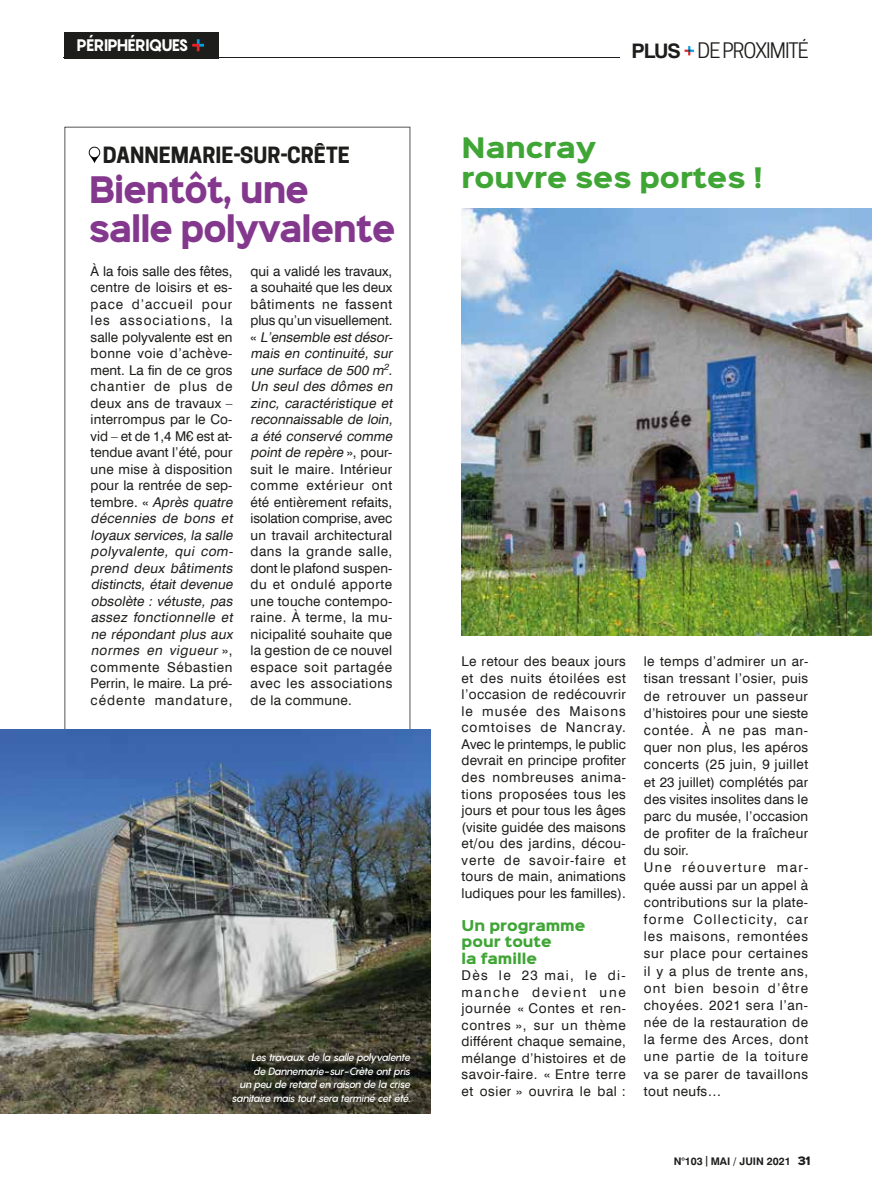
<style>
.page{position:relative;width:872px;height:1191px;background:#fff}
.page>*{position:absolute;margin:0;border:0;box-sizing:border-box;transform-origin:0 0}
.t1{font:900 33px/39.5px "Sinkin Sans 800";letter-spacing:-.03em;color:#84388d;scale:.9 1}
.t2{font:900 25.5px/30px "Sinkin Sans 800";color:#3fa535}
.t3{font:700 21px "Cooper Hewitt";color:#1d1d1b}
.t4{font:20.1px "Cooper Hewitt";letter-spacing:-.05em;color:#1d1d1b}
.t5{font:800 16.5px "Pangram";letter-spacing:-.055em;color:#fff;scale:.95 1}
.t6{font:13.5px/16.5px "Swiss 721 BT";letter-spacing:.03em;color:#1d1d1b}
.t7{font:900 13.5px/16.5px "Sinkin Sans 800";color:#3fa535}
.t8{font:italic 500 10.5px/13.5px "Pangram";color:#fff;text-align:right;scale:.95 1}
.t9{font:700 10.5px "Swiss 721 BT";color:#1d1d1b}
.s1{font-style:italic}
.s2{font-family:"Swiss 721 BT";font-weight:700}
.s3{font-family:"Sinkin Sans 800";font-weight:900}
</style>
<div class="page">
<svg style="left:684px;top:46px;width:10px;height:9px"></svg>
<hr style="left:64px;top:57px;width:556px;height:1px;background:#1d1d1b">
<div style="left:64px;top:32px;width:155px;height:26px;background:#1d1d1b"></div>
<svg style="left:192px;top:39px;width:12px;height:12px"></svg>
<svg style="left:65px;top:127px;width:345px;height:602px"></svg>
<svg style="left:89px;top:147px;width:11px;height:16px"></svg>
<div style="left:90px;top:148px;width:9px;height:9px;background:#fff;border-radius:50%"></div>
<img style="left:0;top:729px;width:431px;height:384px">
<img style="left:461px;top:208px;width:411px;height:428px">
<p class="t5" style="left:77px;top:34px;width:119px">PÉRIPHÉRIQUES</p>
<h3 class="t3" style="left:103px;top:143px;width:248px">DANNEMARIE-SUR-CRÊTE</h3>
<h1 class="t1" style="left:89px;top:171px;width:342px">Bientôt, une salle polyvalente</h1>
<p class="t6" style="left:91px;top:263px;width:146px">À la fois salle des fêtes, centre de loisirs et es&shy;pace d’accueil pour les associations, la salle polyvalente est en bonne voie d’achève&shy;ment. La fin de ce gros chantier de plus de deux ans de travaux – interrompus par le Co&shy;vid – et de 1,4 M€ est at&shy;tendue avant l’été, pour une mise à disposition pour la rentrée de sep&shy;t e m b r e . « <span class="s1">Après quatre décennies de bons et loyaux services, la salle polyvalente, qui com&shy;prend deux bâtiments distincts, était devenue obsolète : vétuste, pas assez fonctionnelle et ne répondant plus aux normes en vigueur</span> » , commente Sébastien<br>Perrin, le maire. La pré&shy;cédente mandature,</p>
<p class="t6" style="left:250px;top:263px;width:146px">qui a validé les travaux, a souhaité que les deux bâtiments ne fassent plus qu’un visuellement. « <span class="s1">L’ensemble estdésor&shy;mais en continuité, sur une surface de 500 m</span><sup>2</sup><span class="s1">.<br>Un seul des dômes en zinc, caractéristique et reconnaissable de loin, a été conservé comme point de repère</span> » , p o u r&shy;suit le maire. Intérieur comme extérieur ont été entièrement refaits, isolation comprise, avec un travail architectural dans la grande salle, dont le plafond suspen&shy;du et ondulé apporte une touche contempo&shy;raine. À terme, la mu&shy;nicipalité souhaite que la gestion de ce nouvel espace soit partagée avec les associations de la commune.</p>
<p class="t8" style="left:231px;top:1050px;width:192px">Les travaux de la salle polyvalente<br>de Dannemarie-sur-Crète ontpris<br>un peu de retard en raison de la crise sanitaire mais toutsera terminé cetété.</p>
<h3 class="t4" style="left:631px;top:39px;width:179px"><span class="s2">PLUS</span> DE PROXIMITÉ</h3>
<h2 class="t2" style="left:461px;top:134px;width:302px">Nancray<br>rouvre ses portes !</h2>
<p class="t6" style="left:461px;top:653px;width:166px;text-align:justify">Le retour des beaux jours et des nuits étoilées est l’occasion de redécouvrir le musée des Maisons comtoises de Nancray.<br>Avec le printemps, le public devrait en principe profiter des nombreuses anima&shy;tions proposées tous les jours et pour tous les âges (visite guidée des maisons et/ou des jardins, décou&shy;verte de savoir-faire et tours de main, animations ludiques pour les familles).</p>
<p class="t7" style="left:461px;top:917px;width:125px">Un programme pour toute<br>la famille</p>
<p class="t6" style="left:461px;top:967px;width:166px;text-align:justify">Dès le 23 mai, le di&shy;manche devient une journée « Contes et ren&shy;contres », sur un thème différent chaque semaine, mélange d’histoires et de savoir-faire. « Entre terre et osier » ouvrira le bal :</p>
<p class="t6" style="left:644px;top:653px;width:166px;line-height:17.1px">le temps d’admirer un ar&shy;tisan tressant l’osier, puis de retrouver un passeur d’histoires pour une sieste contée. À ne pas man&shy;quer non plus, les apéros concerts (25 juin, 9 juillet et 23 juillet) complétés par des visites insolites dans le parc du musée, l’occasion de profiter de la fraîcheur du soir.<br>Une réouverture mar&shy;quée aussi par un appel à contributions sur la plate&shy;forme Collecticity, car les maisons, remontées sur place pour certaines il y a plus de trente ans, ont bien besoin d’être choyées. 2021 sera l’an&shy;née de la restauration de la ferme des Arces, dont une partie de la toiture va se parer de tavaillons tout neufs…</p>
<p class="t9" style="left:673px;top:1155px;width:139px">N°103 |MAI / JUIN 2021 <span class="s3">31</span></p>
</div>
